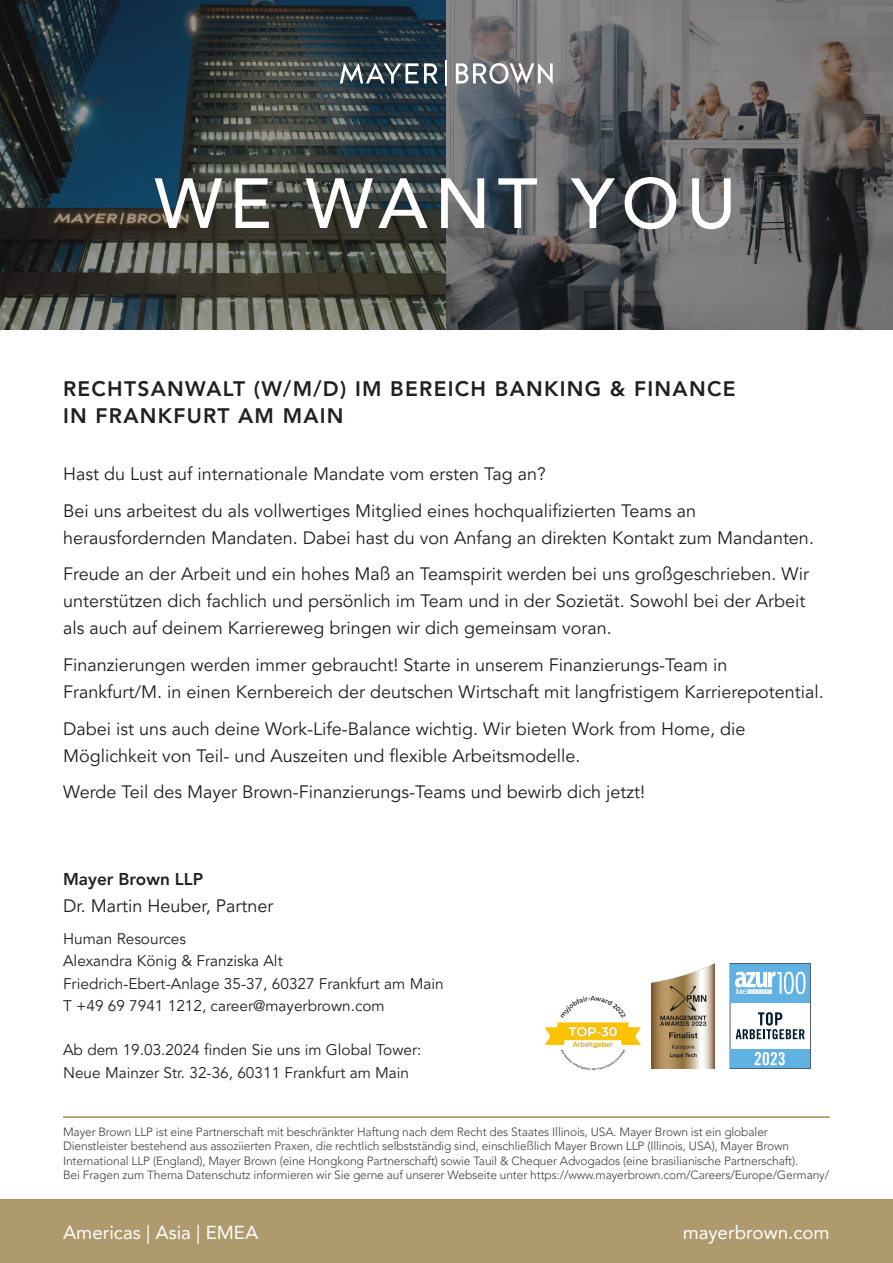
<style>
.page{position:relative;width:893px;height:1263px;background:#fff}
.page>*{position:absolute;margin:0;border:0;box-sizing:border-box;transform-origin:0 0}
.t1{font:500 70.2px "Avenir LT Pro";letter-spacing:.1em;color:#fff}
.t2{font:800 21px/27px "Avenir LT Pro";letter-spacing:.06em;color:#231f20}
.t3{font:18.9px "Avenir LT Pro";color:#fff}
.t4{font:18px/27px "Avenir LT Pro";color:#231f20}
.t5{font:800 17.1px "Avenir LT Pro";color:#231f20}
.t6{font:15.45px "Avenir LT Pro";color:#231f20}
.t7{font:300 12px/14.4px "Avenir LT Pro";letter-spacing:-.01em;color:#3e3e3f}
</style>
<div class="page">
<img style="left:0;top:0;width:447px;height:330px">
<svg style="left:447px;top:0;width:446px;height:330px;background:#5e5e60"></svg>
<div style="left:0;top:1199px;width:893px;height:64px;background:#ae9a6c"></div>
<hr style="left:445px;top:61px;width:2px;height:25px;background:#fff">
<svg style="left:424px;top:63px;width:14px;height:20px"></svg>
<svg style="left:456px;top:63px;width:97px;height:21px"></svg>
<svg style="left:340px;top:63px;width:78px;height:20px"></svg>
<img style="left:545px;top:995px;width:95px;height:76px">
<img style="left:652px;top:963px;width:62px;height:106px">
<svg style="left:730px;top:963px;width:81px;height:106px"></svg>
<hr style="left:63px;top:1116px;width:767px;height:2px;background:#ae9a6c">
<p class="t1" style="left:155px;top:162px;width:583px">WE WANT YOU</p>
<p class="t2" style="left:63px;top:375px;width:674px">RECHTSANWALT (W/M/D) IM BEREICH BANKING &amp; FINANCE<br>IN FRANKFURT AM MAIN</p>
<p class="t4" style="left:63px;top:460px;width:484px">Hast du Lust auf internationale Mandate vom ersten Tag an?</p>
<p class="t4" style="left:63px;top:497px;width:752px">Bei uns arbeitest du als vollwertiges Mitglied eines hochqualifizierten Teams an herausfordernden Mandaten. Dabei hast du von Anfang an direkten Kontakt zum Mandanten.</p>
<p class="t4" style="left:63px;top:561px;width:748px">Freude an der Arbeit und ein hohes Maß an Teamspirit werden bei uns großgeschrieben. Wir unterstützen dich fachlich und persönlich im Team und in der Sozietät. Sowohl bei der Arbeit als auch auf deinem Karriereweg bringen wir dich gemeinsam voran.</p>
<p class="t4" style="left:63px;top:652px;width:762px">Finanzierungen werden immer gebraucht! Starte in unserem Finanzierungs-Team in<br>Frankfurt/M. in einen Kernbereich der deutschen Wirtschaft mit langfristigem Karrierepotential.</p>
<p class="t4" style="left:63px;top:715px;width:684px">Dabei ist uns auch deine Work-Life-Balance wichtig. Wir bieten Work from Home, die<br>Möglichkeit von Teil- und Auszeiten und flexible Arbeitsmodelle.</p>
<p class="t4" style="left:63px;top:779px;width:584px">Werde Teil des Mayer Brown-Finanzierungs-Teams und bewirb dich jetzt!</p>
<p class="t5" style="left:63px;top:869px;width:142px">Mayer Brown LLP</p>
<p class="t4" style="left:63px;top:893px;width:212px">Dr. Martin Heuber, Partner</p>
<p class="t6" style="left:63px;top:929px;width:124px">Human Resources</p>
<p class="t6" style="left:63px;top:952px;width:221px">Alexandra König &amp; Franziska Alt</p>
<p class="t6" style="left:63px;top:974px;width:382px">Friedrich-Ebert-Anlage 35-37, 60327 Frankfurt am Main</p>
<p class="t6" style="left:63px;top:996px;width:323px">T +49 69 7941 1212, career@mayerbrown.com</p>
<p class="t6" style="left:63px;top:1041px;width:360px">Ab dem 19.03.2024 finden Sie uns im Global Tower:</p>
<p class="t6" style="left:63px;top:1063px;width:348px">Neue Mainzer Str. 32-36, 60311 Frankfurt am Main</p>
<p class="t7" style="left:63px;top:1124px;width:768px">Mayer Brown LLP ist eine Partnerschaft mit beschränkter Haftung nach dem Recht des Staates Illinois, USA. Mayer Brown ist ein globaler Dienstleister bestehend aus assoziierten Praxen, die rechtlich selbstständig sind, einschließlich Mayer Brown LLP (Illinois, USA), Mayer Brown International LLP (England), Mayer Brown (eine Hongkong Partnerschaft) sowie Tauil &amp; Chequer Advogados (eine brasilianische Partnerschaft).<br>Bei Fragen zum Thema Datenschutz informieren wir Sie gerne auf unserer Webseite unter https://www.mayerbrown.com/Careers/Europe/Germany/</p>
<p class="t3" style="left:63px;top:1221px;width:197px">Americas | Asia | EMEA</p>
<p class="t3" style="left:683px;top:1221px;width:148px">mayerbrown.com</p>
</div>
